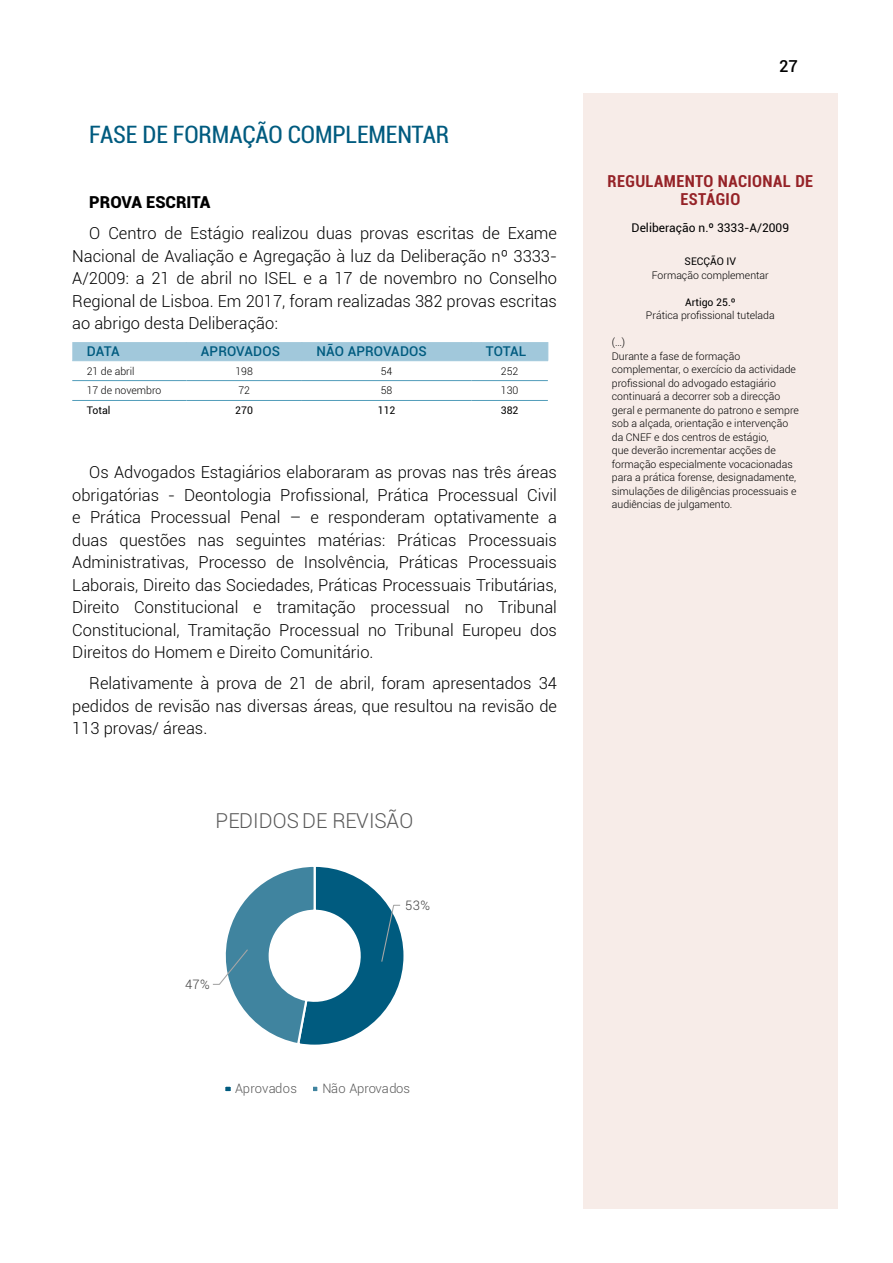
<style>
.page{position:relative;width:893px;height:1263px;background:#fff}
.page>*{position:absolute;margin:0;border:0;box-sizing:border-box;transform-origin:0 0}
.t1{font:condensed 24px "Roboto";letter-spacing:-.005em;color:#005b7f}
.t2{font:300 20.55px "Roboto";letter-spacing:.015em;color:#595959}
.t3{font:300 16.5px/22.5px "Roboto";color:#000;text-align:justify}
.t4{font:700 condensed 16.5px/18px "Roboto";letter-spacing:.025em;color:#952227}
.t5{font:900 16.5px "Roboto";color:#000}
.t6{font:500 16.5px "Roboto";color:#000}
.t7{font:500 13.5px "Roboto";letter-spacing:.005em;color:#005b7f}
.t8{font:300 13.05px "Roboto";letter-spacing:.01em;color:#595959}
.t9{font:300 13.05px "Roboto";color:#404040}
.t10{font:12px "Roboto";color:#000}
.t11{font:300 10.5px/13.5px "Roboto";color:#000}
.t12{font:10.5px "Roboto";color:#000}
</style>
<div class="page">
<div style="left:72px;top:342px;width:477px;height:19px;background:#a1c8db"></div>
<hr style="left:72px;top:360px;width:114px;height:1px;background:#a1c8db">
<hr style="left:186px;top:360px;width:116px;height:1px;background:#a1c8db">
<hr style="left:302px;top:360px;width:169px;height:1px;background:#a1c8db">
<hr style="left:471px;top:360px;width:77px;height:1px;background:#a1c8db">
<hr style="left:72px;top:380px;width:114px;height:1px;background:#529dba">
<hr style="left:186px;top:380px;width:116px;height:1px;background:#529dba">
<hr style="left:302px;top:380px;width:169px;height:1px;background:#529dba">
<hr style="left:471px;top:380px;width:77px;height:1px;background:#529dba">
<hr style="left:72px;top:400px;width:114px;height:1px;background:#529dba">
<hr style="left:186px;top:400px;width:116px;height:1px;background:#529dba">
<hr style="left:302px;top:400px;width:169px;height:1px;background:#529dba">
<hr style="left:471px;top:400px;width:77px;height:1px;background:#529dba">
<div style="left:583px;top:94px;width:255px;height:1115px;background:#f7ece8"></div>
<svg style="left:212px;top:866px;width:192px;height:179px"></svg>
<div style="left:224px;top:1086px;width:8px;height:6px;background:#005b7f"></div>
<div style="left:223px;top:1084px;width:10px;height:9px;border:2px solid #fff"></div>
<div style="left:311px;top:1084px;width:8px;height:9px;border:2px solid #fff"></div>
<h1 class="t1" style="left:89px;top:118px;width:361px">FASE DE FORMAÇÃO COMPLEMENTAR</h1>
<p class="t5" style="left:89px;top:191px;width:122px">PROVA ESCRITA</p>
<p class="t3" style="left:72px;top:222px;width:486px;text-indent:17px">O Centro de Estágio realizou duas provas escritas de Exame Nacional de Avaliação e Agregação à luz da Deliberação nº 3333- A/2009: a 21 de abril no ISEL</p>
<p class="t3" style="left:72px;top:267px;width:486px;text-indent:231px">e a 17 de novembro no Conselho Regional de Lisboa. Em 2017, foram realizadas 382 provas escritas ao abrigo desta Deliberação:</p>
<p class="t7" style="left:87px;top:342px;width:18px">DATA</p>
<p class="t7" style="left:201px;top:342px;width:19px">APRO</p>
<p class="t7" style="left:236px;top:342px;width:18px">VADOS</p>
<p class="t7" style="left:316px;top:342px;width:41px">NÃO APRO</p>
<p class="t7" style="left:383px;top:342px;width:18px">VADOS</p>
<p class="t7" style="left:486px;top:342px;width:10px">TOTA</p>
<p class="t7" style="left:519px;top:342px;width:9px">L</p>
<p class="t11" style="left:87px;top:364px;width:49px">21 de abril</p>
<p class="t11" style="left:235px;top:364px;width:19px">198</p>
<p class="t11" style="left:381px;top:364px;width:13px">54</p>
<p class="t11" style="left:501px;top:364px;width:19px">252</p>
<p class="t11" style="left:87px;top:384px;width:76px">17 de novembro</p>
<p class="t11" style="left:238px;top:384px;width:13px">72</p>
<p class="t11" style="left:381px;top:384px;width:13px">58</p>
<p class="t11" style="left:501px;top:384px;width:19px">130</p>
<p class="t12" style="left:87px;top:403px;width:25px">Total</p>
<p class="t12" style="left:235px;top:403px;width:19px">270</p>
<p class="t12" style="left:378px;top:403px;width:19px">112</p>
<p class="t12" style="left:501px;top:403px;width:19px">382</p>
<p class="t3" style="left:72px;top:460px;width:486px;text-indent:17px">Os Advogados Estagiários elaboraram as provas nas três áreas obrigatórias - Deontologia Profissional, Prática Processual Civil e Prática Processual Penal – e responderam optativamente a duas questões nas seguintes matérias: Práticas Processuais Administrativas, Processo de I nsolvência, Práticas Processuais Laborais, D ireito das Sociedades, Práticas Processuais Tributárias, Direito Constitucional e tramitação processual no Tribunal Constitucional, Tramitação Processual no Tribunal Europeu dos Direitos do Homem e Direito Comunitário.</p>
<p class="t3" style="left:72px;top:671px;width:486px;text-indent:17px">Relativamente à prova de 21 de abril, foram apresentados 34 pedidos de revisão nas diversas áreas, que resultou na revisão de 113 provas/ áreas.</p>
<p class="t2" style="left:215px;top:807px;width:26px">PEDIDOS</p>
<p class="t2" style="left:302px;top:807px;width:110px">DE REVISÃO</p>
<p class="t9" style="left:185px;top:975px;width:26px">47%</p>
<p class="t9" style="left:405px;top:897px;width:26px">53%</p>
<p class="t8" style="left:235px;top:1079px;width:63px">Aprovados</p>
<p class="t8" style="left:322px;top:1079px;width:89px">Não Aprovados</p>
<p class="t6" style="left:779px;top:54px;width:20px">27</p>
<p class="t4" style="left:680px;top:171px;width:133px;text-indent:-73px">REGULAMENTO NACIONAL DE<br>ESTÁGIO</p>
<p class="t10" style="left:632px;top:219px;width:159px">Deliberação n.º 3333-A/2009</p>
<p class="t12" style="left:685px;top:254px;width:53px">SECÇÃO IV</p>
<p class="t11" style="left:652px;top:268px;width:118px">Formação complementar</p>
<p class="t12" style="left:685px;top:295px;width:52px">Artigo 25.º</p>
<p class="t11" style="left:646px;top:309px;width:130px">Prática profissional tutelada</p>
<p class="t11" style="left:612px;top:336px;width:189px">(…)<br>D urante a fase de formação complementar, o exercício da actividade profissional do advogado estagiário continuará a decorrer sob a direcção geral e permanente do patrono e sempre sob a alçada, orientação e intervenção da CNEF e dos centros de estágio,<br>que deverão incrementar acções de formação especialmente vocacionadas para a prática forense, designadamente, simulações de diligências processuais e audiências de julgamento.</p>
</div>
